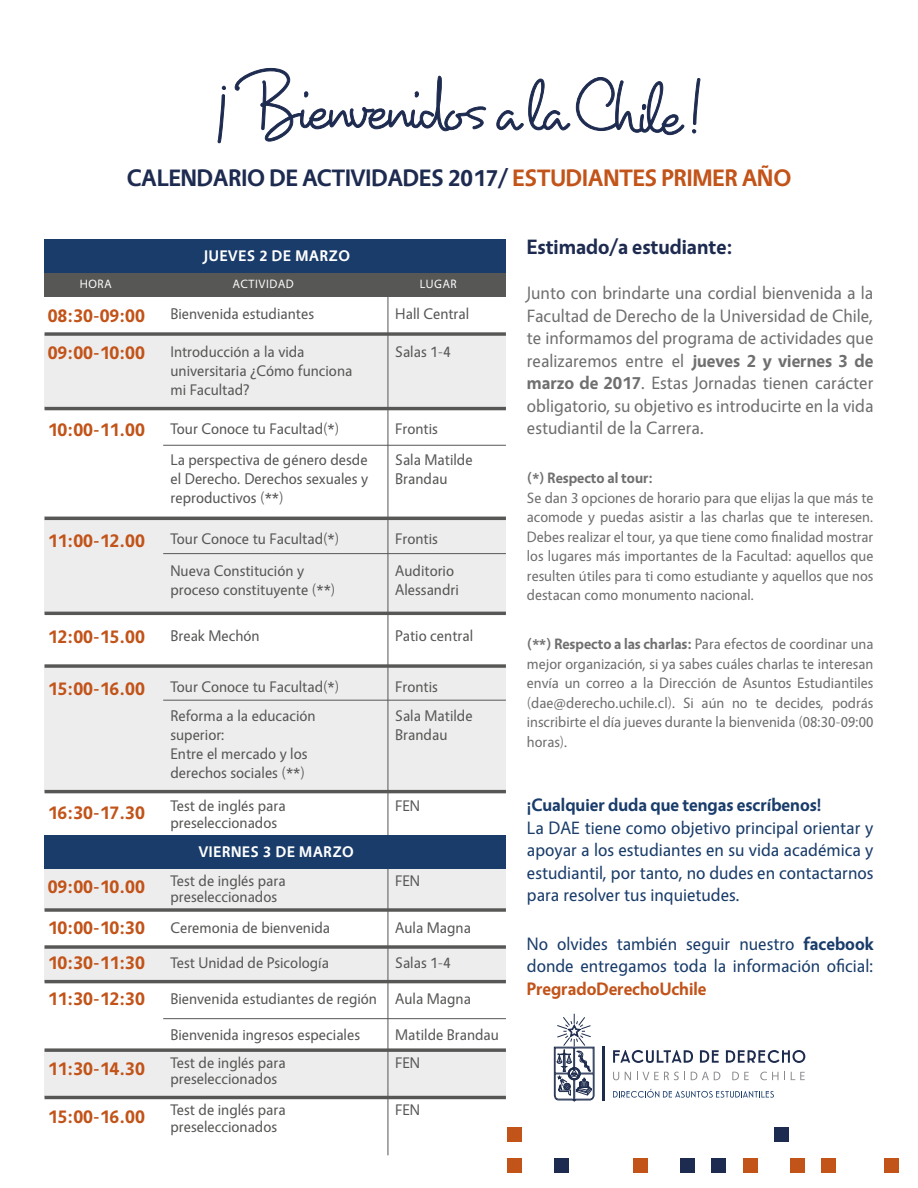
<style>
.page{position:relative;width:918px;height:1188px;background:#fff}
.page>*{position:absolute;margin:0;border:0;box-sizing:border-box;transform-origin:0 0}
.t1{font:700 24px "Vegur";color:#1e2b50}
.t2{font:700 21px "Vegur";color:#1e2b50}
.t3{font:700 18.9px "Vegur";color:#c25319}
.t4{font:18px/22.5px "Vegur";color:#706f6f;text-align:justify}
.t5{font:18px/22.5px "Vegur";color:#193c6a;text-align:justify}
.t6{font:700 18px "Vegur";color:#193c6a}
.t7{font:700 18px "Vegur";color:#c25319}
.t8{font:15.45px/18.9px "Vegur";color:#575756}
.t9{font:700 15.45px "Vegur";letter-spacing:.05em;color:#fff}
.t10{font:15px/19.5px "Vegur";color:#706f6f;text-align:justify}
.t11{font:700 15px "Vegur";color:#706f6f}
.t12{font:12px "Vegur";letter-spacing:.05em;color:#fff}
.s1{color:#c25319}
.s2{font-weight:700}
</style>
<div class="page">
<div style="left:507px;top:1127px;width:15px;height:15px;background:#c25319"></div>
<div style="left:554px;top:1158px;width:15px;height:15px;background:#1e2b50"></div>
<div style="left:507px;top:1158px;width:15px;height:15px;background:#c25319"></div>
<div style="left:774px;top:1127px;width:15px;height:15px;background:#1e2b50"></div>
<div style="left:633px;top:1158px;width:15px;height:15px;background:#c25319"></div>
<div style="left:821px;top:1158px;width:15px;height:15px;background:#c25319"></div>
<div style="left:711px;top:1158px;width:15px;height:15px;background:#1e2b50"></div>
<div style="left:790px;top:1158px;width:15px;height:15px;background:#c25319"></div>
<div style="left:743px;top:1158px;width:15px;height:15px;background:#c25319"></div>
<div style="left:680px;top:1158px;width:15px;height:15px;background:#1e2b50"></div>
<div style="left:884px;top:1158px;width:15px;height:15px;background:#c25319"></div>
<svg style="left:217px;top:85px;width:9px;height:59px"></svg>
<svg style="left:234px;top:67px;width:253px;height:75px"></svg>
<svg style="left:496px;top:77px;width:189px;height:59px"></svg>
<svg style="left:692px;top:78px;width:9px;height:56px"></svg>
<svg style="left:554px;top:1014px;width:41px;height:88px"></svg>
<svg style="left:613px;top:1072px;width:6px;height:8px"></svg>
<svg style="left:625px;top:1072px;width:6px;height:8px"></svg>
<svg style="left:637px;top:1072px;width:48px;height:8px"></svg>
<svg style="left:691px;top:1072px;width:29px;height:8px"></svg>
<svg style="left:732px;top:1072px;width:17px;height:8px"></svg>
<svg style="left:760px;top:1072px;width:18px;height:8px"></svg>
<svg style="left:791px;top:1072px;width:14px;height:8px"></svg>
<hr style="left:603px;top:1047px;width:2px;height:54px;background:#1d2b4d">
<svg style="left:613px;top:1050px;width:80px;height:13px"></svg>
<svg style="left:700px;top:1050px;width:19px;height:13px"></svg>
<svg style="left:726px;top:1050px;width:79px;height:13px"></svg>
<svg style="left:613px;top:1089px;width:161px;height:9px"></svg>
<div style="left:45px;top:334px;width:461px;height:75px;background:#ededed"></div>
<div style="left:45px;top:516px;width:461px;height:97px;background:#ededed"></div>
<div style="left:45px;top:665px;width:461px;height:127px;background:#ededed"></div>
<div style="left:45px;top:868px;width:461px;height:42px;background:#ededed"></div>
<div style="left:45px;top:946px;width:461px;height:36px;background:#ededed"></div>
<div style="left:45px;top:1050px;width:461px;height:48px;background:#ededed"></div>
<svg style="left:45px;top:332px;width:461px;height:4px;background:#6d6d6c"></svg>
<hr style="left:45px;top:407px;width:461px;height:3px;background:#575756">
<hr style="left:45px;top:517px;width:461px;height:3px;background:#575756">
<hr style="left:45px;top:612px;width:461px;height:3px;background:#575756">
<svg style="left:45px;top:664px;width:461px;height:4px;background:#6c6c6b"></svg>
<hr style="left:163px;top:445px;width:343px;height:1px;background:#575756">
<hr style="left:163px;top:553px;width:343px;height:1px;background:#575756">
<hr style="left:163px;top:700px;width:343px;height:1px;background:#575756">
<hr style="left:388px;top:294px;width:1px;height:861px;background:#575756">
<hr style="left:45px;top:980px;width:461px;height:3px;background:#575756">
<svg style="left:45px;top:1048px;width:461px;height:4px;background:#6d6d6c"></svg>
<hr style="left:45px;top:1096px;width:461px;height:3px;background:#575756">
<hr style="left:163px;top:1018px;width:343px;height:1px;background:#575756">
<svg style="left:45px;top:945px;width:461px;height:4px;background:#6c6c6b"></svg>
<svg style="left:45px;top:908px;width:461px;height:4px;background:#6c6c6b"></svg>
<hr style="left:45px;top:790px;width:461px;height:3px;background:#575756">
<div style="left:45px;top:272px;width:461px;height:25px;background:#575756"></div>
<div style="left:45px;top:239px;width:461px;height:33px;background:#193c6a"></div>
<div style="left:45px;top:835px;width:461px;height:33px;background:#193c6a"></div>
<h1 class="t1" style="left:127px;top:165px;width:666px">CALENDARIO DE ACTIVIDADES 2017/ <span class="s1">ESTUDIANTES PRIMER AÑO</span></h1>
<p class="t9" style="left:203px;top:247px;width:148px">JUEVES 2 DE MARZO</p>
<p class="t12" style="left:80px;top:278px;width:33px">HORA</p>
<p class="t12" style="left:233px;top:278px;width:63px">ACTIVIDAD</p>
<p class="t12" style="left:420px;top:278px;width:39px">LUGAR</p>
<p class="t3" style="left:48px;top:305px;width:99px">08:30-09:00</p>
<p class="t8" style="left:170px;top:305px;width:145px">Bienvenida estudiantes</p>
<p class="t8" style="left:395px;top:305px;width:75px">Hall Central</p>
<p class="t3" style="left:48px;top:343px;width:99px">09:00-10:00</p>
<p class="t8" style="left:170px;top:343px;width:183px">Introducción a la vida universitaria ¿Cómo funciona mi Facultad?</p>
<p class="t8" style="left:395px;top:343px;width:57px">Salas 1-4</p>
<p class="t3" style="left:48px;top:419px;width:99px">10:00-11.00</p>
<p class="t8" style="left:170px;top:419px;width:170px">Tour Conoce tu Facultad(*)</p>
<p class="t8" style="left:395px;top:419px;width:44px">Frontis</p>
<p class="t8" style="left:170px;top:451px;width:199px;text-align:justify">La perspectiva de género desde el Derecho. Derechos sexuales y reproductivos (**)</p>
<p class="t8" style="left:395px;top:451px;width:79px">Sala Matilde<br>Brandau</p>
<p class="t3" style="left:48px;top:530px;width:99px">11:00-12.00</p>
<p class="t8" style="left:170px;top:530px;width:170px">Tour Conoce tu Facultad(*)</p>
<p class="t8" style="left:395px;top:530px;width:44px">Frontis</p>
<p class="t8" style="left:170px;top:561px;width:166px">Nueva Constitución y proceso constituyente (**)</p>
<p class="t8" style="left:395px;top:561px;width:65px">Auditorio<br>Alessandri</p>
<p class="t3" style="left:48px;top:627px;width:99px">12:00-15.00</p>
<p class="t8" style="left:170px;top:626px;width:91px">Break Mechón</p>
<p class="t8" style="left:395px;top:626px;width:79px">Patio central</p>
<p class="t3" style="left:48px;top:678px;width:99px">15:00-16.00</p>
<p class="t3" style="left:48px;top:802px;width:99px">16:30-17.30</p>
<p class="t8" style="left:170px;top:678px;width:170px">Tour Conoce tu Facultad(*)</p>
<p class="t8" style="left:395px;top:678px;width:44px">Frontis</p>
<p class="t8" style="left:170px;top:706px;width:147px">Reforma a la educación superior:<br>Entre el mercado y los derechos sociales (**)</p>
<p class="t8" style="left:395px;top:706px;width:79px">Sala Matilde<br>Brandau</p>
<p class="t8" style="left:170px;top:798px;width:117px;line-height:16.5px">Test de inglés para preseleccionados</p>
<p class="t8" style="left:395px;top:797px;width:26px">FEN</p>
<p class="t9" style="left:199px;top:844px;width:157px">VIERNES 3 DE MARZO</p>
<p class="t3" style="left:48px;top:877px;width:99px">09:00-10.00</p>
<p class="t8" style="left:170px;top:873px;width:117px;line-height:16.5px">Test de inglés para preseleccionados</p>
<p class="t8" style="left:395px;top:872px;width:26px">FEN</p>
<p class="t3" style="left:48px;top:917px;width:99px">10:00-10:30</p>
<p class="t8" style="left:170px;top:919px;width:161px">Ceremonia de bienvenida</p>
<p class="t8" style="left:395px;top:919px;width:77px">Aula Magna</p>
<p class="t3" style="left:48px;top:952px;width:99px">10:30-11:30</p>
<p class="t8" style="left:170px;top:954px;width:160px">Test Unidad de Psicología</p>
<p class="t8" style="left:395px;top:954px;width:57px">Salas 1-4</p>
<p class="t3" style="left:48px;top:988px;width:99px">11:30-12:30</p>
<p class="t8" style="left:170px;top:989px;width:302px">Bienvenida estudiantes de región Aula Magna</p>
<p class="t8" style="left:170px;top:1026px;width:191px">Bienvenida ingresos especiales</p>
<p class="t8" style="left:395px;top:1026px;width:105px">Matilde Brandau</p>
<p class="t3" style="left:48px;top:1059px;width:99px">11:30-14.30</p>
<p class="t8" style="left:170px;top:1055px;width:117px;line-height:16.5px">Test de inglés para preseleccionados</p>
<p class="t8" style="left:395px;top:1054px;width:26px">FEN</p>
<p class="t3" style="left:48px;top:1106px;width:99px">15:00-16.00</p>
<p class="t8" style="left:170px;top:1102px;width:117px;line-height:16.5px">Test de inglés para preseleccionados</p>
<p class="t8" style="left:395px;top:1101px;width:26px">FEN</p>
<h2 class="t2" style="left:527px;top:236px;width:208px">Estimado/a estudiante:</h2>
<p class="t4" style="left:527px;top:282px;width:348px">Junto con brindarte una cordial bienvenida a la Facultad de Derecho de la Universidad de Chile, te informamos del programa de actividades que realizaremos entre el <span class="s2">jueves 2 y viernes 3 de marzo de 2017</span>. Estas Jornadas tienen carácter obligatorio, su objetivo es introducirte en la vida estudiantil de la Carrera.</p>
<p class="t11" style="left:527px;top:470px;width:128px">(*) Respecto al tour:</p>
<p class="t10" style="left:527px;top:488px;width:348px">Se dan 3 opciones de horario para que elijas la que más te acomode y puedas asistir a las charlas que te interesen.<br>Debes realizar el tour, ya que tiene como finalidad mostrar los lugares más importantes de la Facultad: aquellos que resulten útiles para ti como estudiante y aquellos que nos destacan como monumento nacional.</p>
<p class="t10" style="left:527px;top:635px;width:348px"><span class="s2">(**) Respecto a las charlas:</span> Para efectos de coordinar una mejor organización, si ya sabes cuáles charlas te interesan envía un correo a la Dirección de Asuntos Estudiantiles (dae@derecho.uchile.cl). Si aún no te decides, podrás inscribirte el día jueves durante la bienvenida (08:30-09:00 horas).</p>
<p class="t6" style="left:527px;top:795px;width:296px">¡Cualquier duda que tengas escríbenos!</p>
<p class="t5" style="left:527px;top:817px;width:348px">La DAE tiene como objetivo principal orientar y apoyar a los estudiantes en su vida académica y estudiantil, por tanto, no dudes en contactarnos para resolver tus inquietudes.</p>
<p class="t5" style="left:527px;top:933px;width:348px">No olvides también seguir nuestro <span class="s2">facebook </span>donde entregamos toda la información oficial:</p>
<p class="t7" style="left:527px;top:979px;width:181px">PregradoDerechoUchile</p>
</div>
